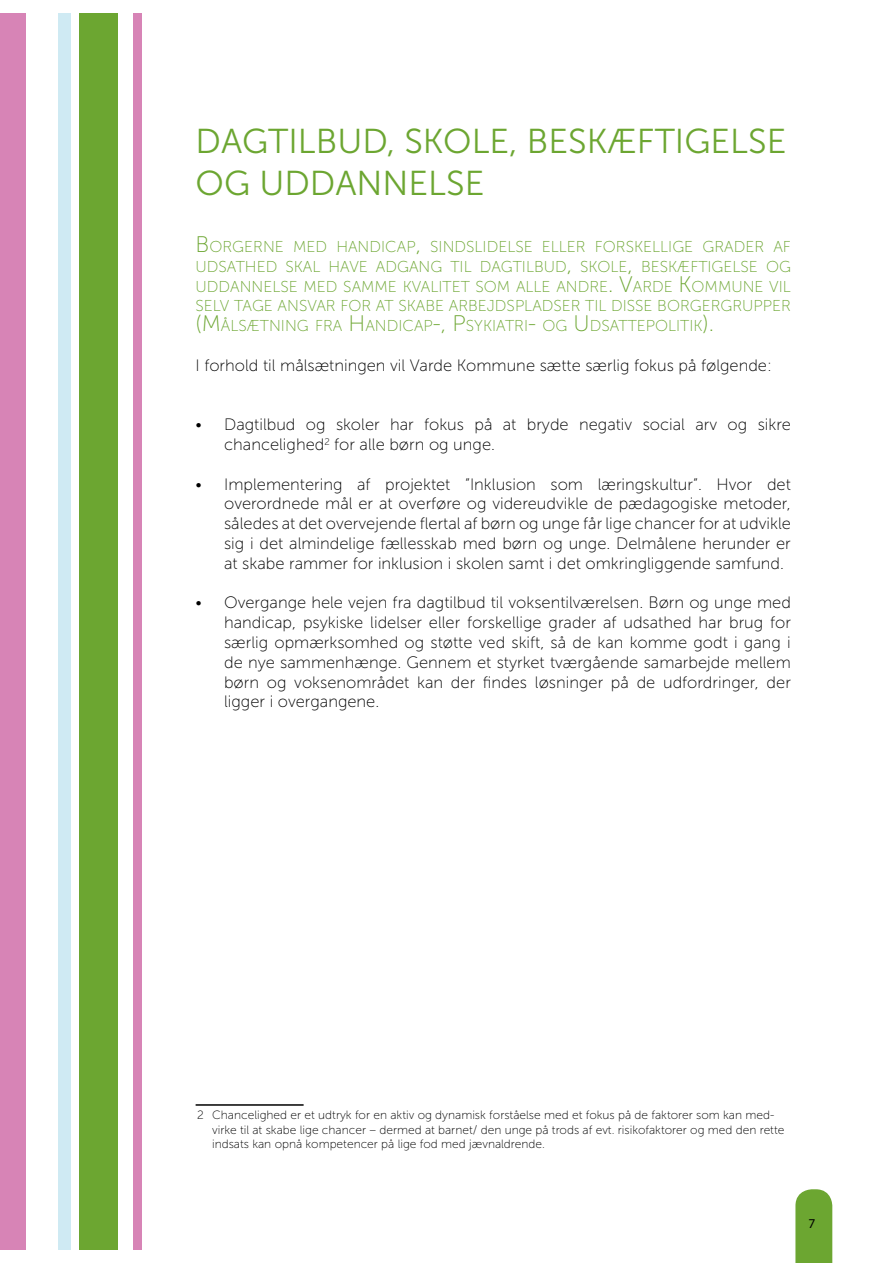
<style>
.page{position:relative;width:893px;height:1263px;background:#fff}
.page>*{position:absolute;margin:0;border:0;box-sizing:border-box;transform-origin:0 0}
.t1{font:34.5px/41.4px "Museo Sans 300";color:#6ca631}
.t2{font:16.5px/19.8px "Museo Sans 100";color:#000;text-align:justify}
.t3{font:15.75px/19.8px "Museo Sans 100";color:#6ca631;text-align:justify}
.t4{font:13.5px "Myriad Pro";color:#000}
.t5{font:12px/14.4px "Museo Sans 100";color:#000}
.s1{font-size:22.5px}
</style>
<div class="page">
<div style="left:58px;top:0;width:13px;height:1263px;background:#cfeaf3"></div>
<div style="left:133px;top:0;width:9px;height:1263px;background:#d784b6"></div>
<div style="left:79px;top:0;width:39px;height:1263px;background:#6ca631"></div>
<div style="left:0;top:0;width:26px;height:1263px;background:#d784b6"></div>
<div style="left:0;top:0;width:893px;height:13px;background:#fff"></div>
<hr style="left:196px;top:1104px;width:108px;height:2px;background:#000">
<div style="left:0;top:1250px;width:893px;height:13px;background:#fff"></div>
<svg style="left:795px;top:1189px;width:37px;height:74px;background:#74aa3c"></svg>
<h1 class="t1" style="left:196px;top:121px;width:592px">DAGTILBUD, SKOLE, BESKÆFTIGELSE<br>OG UDDANNELSE</h1>
<p class="t3" style="left:196px;top:237px;width:597px"><span class="s1">B</span>ORGERNE MED HANDICAP<span class="s1">,</span> SI NDSLI DELSE ELLER FORSKELLIGE GRADER AF UDSATHED SKAL HAVE ADGANG TI L DAGTI LBUD<span class="s1">,</span> SKOLE<span class="s1">,</span> BESKÆFTI GELSE OG UDDANNELSE MED SAMME KVALITET SOM ALLE ANDRE<span class="s1">. V</span>ARDE <span class="s1">K</span>OMMUNE VI L SELV TAGE ANSVAR FOR AT SKABE ARBEJDSPLADSER TI L DISSE BORGERGRUPPER <span class="s1">(M</span>ÅLSÆTNI NG FRA <span class="s1">H</span> ANDI CAP<span class="s1">-, P</span>SYKIATRI <span class="s1">-</span> OG <span class="s1">U</span> DSATTEPOLITI K<span class="s1">).</span></p>
<p class="t2" style="left:196px;top:355px;width:578px">I forhold til målsætningen vil Varde Kommune sætte særlig fokus på følgende:</p>
<p class="t2" style="left:224px;top:415px;width:568px;text-indent:-28px">• Dagtilbud og skoler har fokus på at bryde negativ social arv og sikre chancelighed<sup>2</sup> for alle børn og unge.</p>
<p class="t2" style="left:224px;top:474px;width:568px;text-indent:-28px">• Implementering af projektet ”Inklusion som læringskultur”. Hvor det overordnede mål er at overføre og videreudvikle de pædagogiske metoder, således at det overvejende flertal af børn og unge får lige chancer for at udvikle sig i det almindelige fællesskab med børn og unge. Delmålene herunder er at skabe rammer for inklusion i skolen samt i det omkringliggende samfund.</p>
<p class="t2" style="left:224px;top:593px;width:568px;text-indent:-28px">• Overgange hele vejen fra dagtilbud til voksentilværelsen. Børn og unge med handicap, psykiske lidelser eller forskellige grader af udsathed har brug for særlig opmærksomhed og støtte ved skift, så de kan komme godt i gang i de nye sammenhænge. Gennem et styrket tværgående samarbejde mellem børn og voksenområdet kan der findes løsninger på de udfordringer, der ligger i overgangene.</p>
<p class="t5" style="left:212px;top:1108px;width:574px;text-indent:-15px">2 Chancelighed er et udtryk for en aktiv og dynamisk forståelse med et fokus på de faktorer som kan med&shy;virke til at skabe lige chancer – dermed at barnet/ den unge på trods af evt. risikofaktorer og med den rette indsats kan opnå kompetencer på lige fod med jævnaldrende.</p>
<p class="t4" style="left:809px;top:1215px;width:8px">7</p>
</div>
